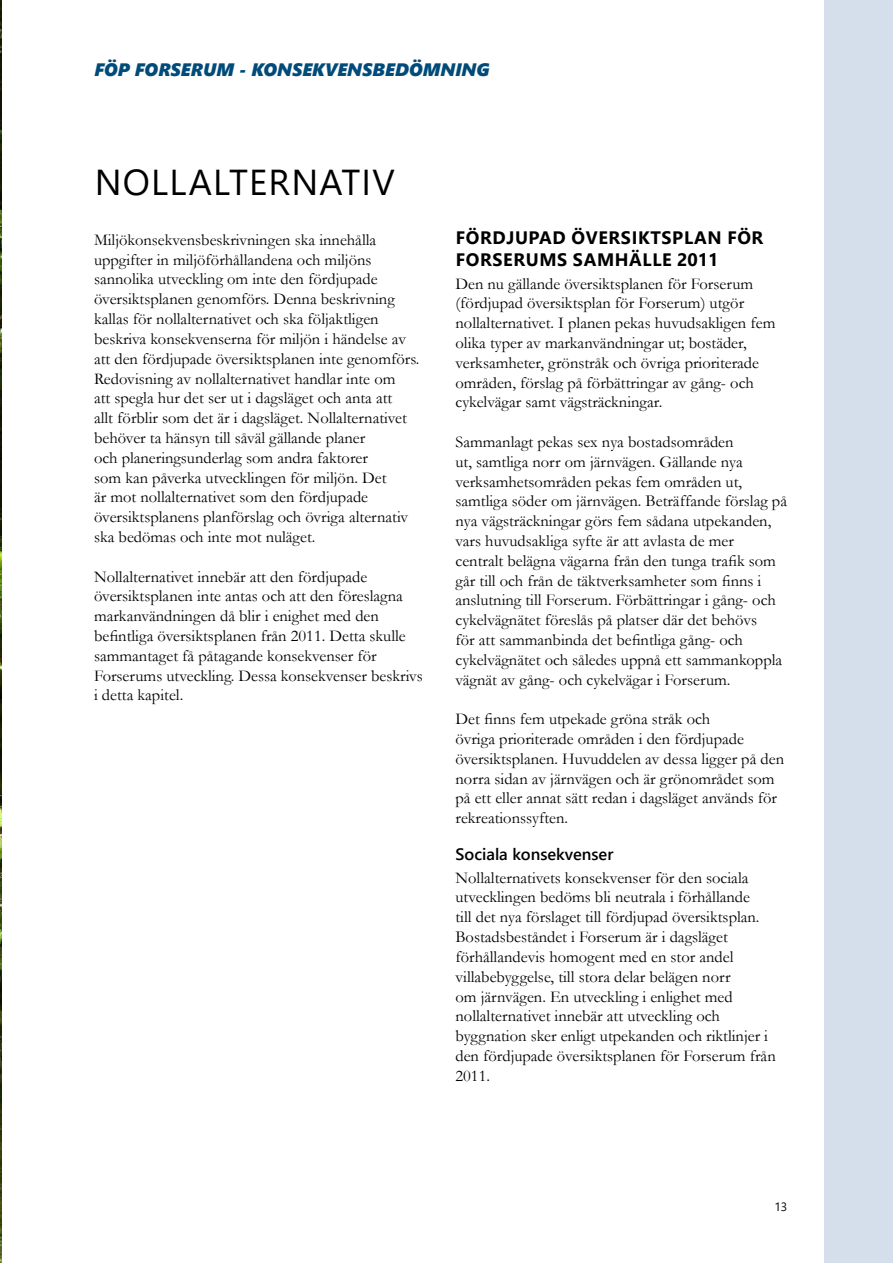
<style>
.page{position:relative;width:893px;height:1263px;background:#fff}
.page>*{position:absolute;margin:0;border:0;box-sizing:border-box;transform-origin:0 0}
.t1{font:36px "Segoe UI";letter-spacing:.035em;color:#000}
.t2{font:700 18px/21.6px "Segoe UI";letter-spacing:.035em;color:#000}
.t3{font:italic 18px "Segoe UI Black";color:#004b79}
.t4{font:16.5px/19.8px "Garamond";color:#000}
.t5{font:600 16.5px "Segoe UI";color:#000}
.t6{font:12px "Segoe UI";color:#000}
</style>
<div class="page">
<div style="left:824px;top:0;width:69px;height:1263px;background:#d5dfeb"></div>
<img style="left:0;top:0;width:1px;height:1263px">
<p class="t3" style="left:94px;top:56px;width:397px">FÖP FORSERUM - KONSEKVENSBEDÖMNING</p>
<h1 class="t1" style="left:95px;top:149px;width:302px">NOLLALTERNATIV</h1>
<p class="t4" style="left:94px;top:229px;width:327px">Miljökonsekvensbeskrivningen ska innehålla uppgifter in miljöförhållandena och miljöns sannolika utveckling om inte den fördjupade översiktsplanen genomförs. Denna beskrivning kallas för nollalternativet och ska följaktligen beskriva konsekvenserna för miljön i händelse av att den fördjupade översiktsplanen inte genomförs.<br>Redovisning av nollalternativet handlar inte om<br>att spegla hur det ser ut i dagsläget och anta att<br>allt förblir som det är i dagsläget. Nollalternativet behöver ta hänsyn till såväl gällande planer<br>och planeringsunderlag som andra faktorer<br>som kan påverka utvecklingen för miljön. Det<br>är mot nollalternativet som den fördjupade översiktsplanens planförslag och övriga alternativ ska bedömas och inte mot nuläget.</p>
<p class="t4" style="left:94px;top:566px;width:330px">Nollalternativet innebär att den fördjupade översiktsplanen inte antas och att den föreslagna markanvändningen då blir i enighet med den befintliga översiktsplanen från 2011. Detta skulle sammantaget få påtagande konsekvenser för Forserums utveckling. Dessa konsekvenser beskrivs i detta kapitel.</p>
<p class="t2" style="left:456px;top:226px;width:309px">FÖRDJUPAD ÖVERSIKTSPLAN FÖR<br>FORSERUMS SAMHÄLLE 2011</p>
<p class="t4" style="left:455px;top:273px;width:321px">Den nu gällande översiktsplanen för Forserum (fördjupad översiktsplan för Forserum) utgör nollalternativet. I planen pekas huvudsakligen fem olika typer av markanvändningar ut; bostäder, verksamheter, grönstråk och övriga prioriterade områden, förslag på förbättringar av gång- och cykelvägar samt vägsträckningar.</p>
<p class="t4" style="left:455px;top:431px;width:333px">Sammanlagt pekas sex nya bostadsområden<br>ut, samtliga norr om järnvägen. Gällande nya verksamhetsområden pekas fem områden ut, samtliga söder om järnvägen. Beträffande förslag på nya vägsträckningar görs fem sådana utpekanden, vars huvudsakliga syfte är att avlasta de mer<br>centralt belägna vägarna från den tunga trafik som går till och från de täktverksamheter som finns i anslutning till Forserum. Förbättringar i gång- och cykelvägnätet föreslås på platser där det behövs<br>för att sammanbinda det befintliga gång- och cykelvägnätet och således uppnå ett sammankoppla vägnät av gång- och cykelvägar i Forserum.</p>
<p class="t4" style="left:455px;top:709px;width:330px">Det finns fem utpekade gröna stråk och<br>övriga prioriterade områden i den fördjupade översiktsplanen. Huvuddelen av dessa ligger på den norra sidan av järnvägen och är grönområdet som på ett eller annat sätt redan i dagsläget används för rekreationssyften.</p>
<p class="t5" style="left:455px;top:838px;width:159px">Sociala konsekvenser</p>
<p class="t4" style="left:455px;top:867px;width:322px">Nollalternativets konsekvenser för den sociala utvecklingen bedöms bli neutrala i förhållande<br>till det nya förslaget till fördjupad översiktsplan.<br>Bostadsbeståndet i Forserum är i dagsläget förhållandevis homogent med en stor andel villabebyggelse, till stora delar belägen norr<br>om järnvägen. En utveckling i enlighet med nollalternativet innebär att utveckling och byggnation sker enligt utpekanden och riktlinjer i den fördjupade översiktsplanen för Forserum från 2011.</p>
<p class="t6" style="left:774px;top:1195px;width:14px">13</p>
</div>
